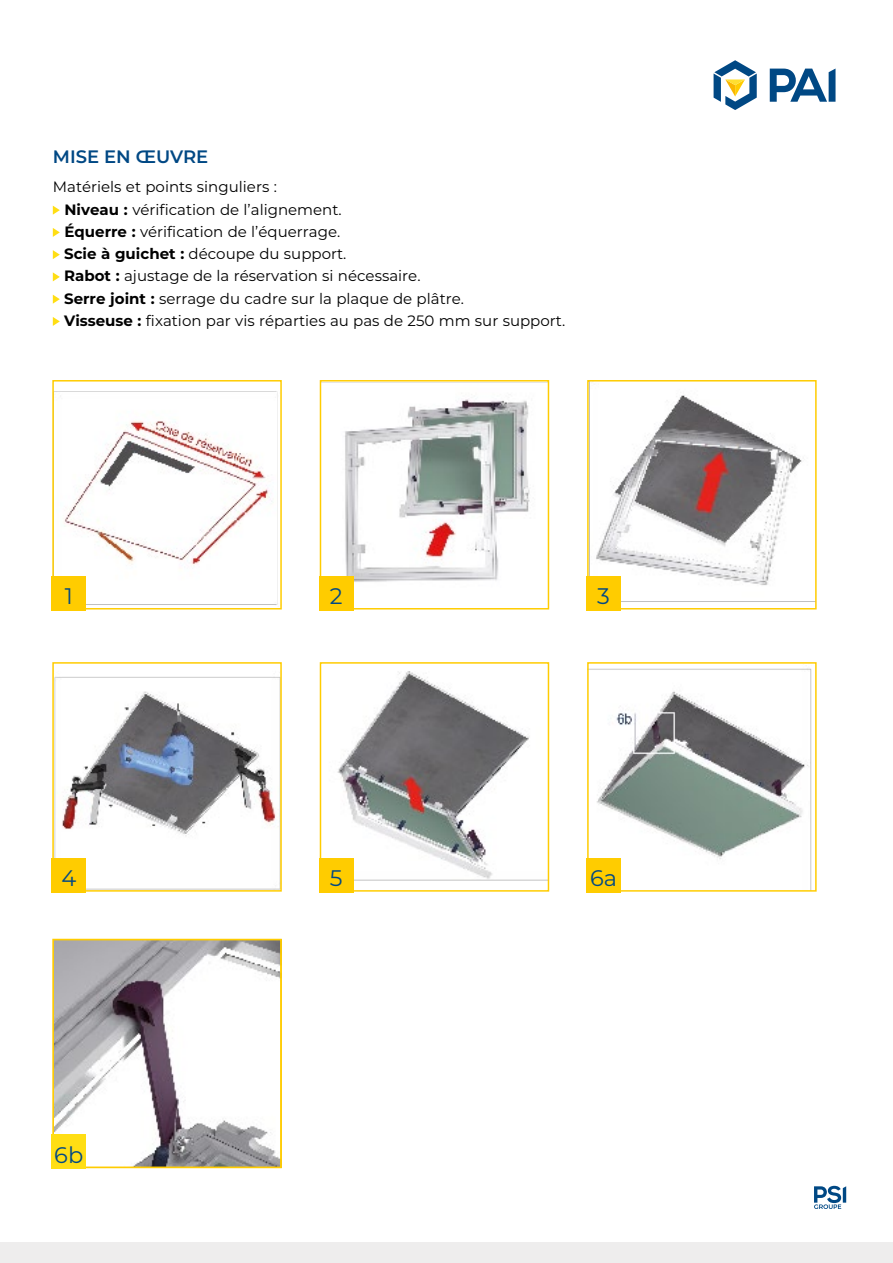
<style>
.page{position:relative;width:893px;height:1263px;background:#fff}
.page>*{position:absolute;margin:0;border:0;box-sizing:border-box;transform-origin:0 0}
.t1{font:22.5px "Montserrat";color:#004884}
.t2{font:600 18px "Montserrat";color:#004884}
.t3{font:15px/22.2px "Montserrat";color:#000}
.s1{font-weight:700}
</style>
<div class="page">
<svg style="left:814px;top:1186px;width:32px;height:23px"></svg>
<svg style="left:714px;top:60px;width:43px;height:50px"></svg>
<svg style="left:770px;top:69px;width:65px;height:33px"></svg>
<div style="left:0;top:1243px;width:893px;height:20px;background:#eeeded"></div>
<svg style="left:53px;top:206px;width:7px;height:9px"></svg>
<svg style="left:53px;top:228px;width:7px;height:9px"></svg>
<svg style="left:53px;top:250px;width:7px;height:9px"></svg>
<svg style="left:53px;top:272px;width:7px;height:9px"></svg>
<svg style="left:53px;top:295px;width:7px;height:9px"></svg>
<svg style="left:53px;top:317px;width:7px;height:9px"></svg>
<img style="left:55px;top:391px;width:223px;height:214px">
<div style="left:52px;top:380px;width:230px;height:229px;border:2px solid #fc0"></div>
<div style="left:52px;top:576px;width:34px;height:34px;background:#fc0"></div>
<img style="left:55px;top:676px;width:224px;height:213px">
<div style="left:52px;top:662px;width:230px;height:230px;border:2px solid #fc0"></div>
<div style="left:52px;top:858px;width:34px;height:34px;background:#fc0"></div>
<img style="left:596px;top:395px;width:218px;height:207px">
<div style="left:587px;top:380px;width:230px;height:229px;border:2px solid #fc0"></div>
<div style="left:587px;top:576px;width:34px;height:34px;background:#fc0"></div>
<img style="left:345px;top:399px;width:185px;height:207px">
<div style="left:320px;top:380px;width:229px;height:229px;border:2px solid #fc0"></div>
<div style="left:319px;top:576px;width:34px;height:34px;background:#fc0"></div>
<img style="left:56px;top:942px;width:222px;height:222px">
<div style="left:52px;top:939px;width:230px;height:229px;border:2px solid #fc0"></div>
<div style="left:52px;top:1135px;width:34px;height:34px;background:#ffde14"></div>
<img style="left:337px;top:671px;width:209px;height:218px">
<div style="left:320px;top:662px;width:229px;height:230px;border:2px solid #fc0"></div>
<img style="left:590px;top:668px;width:222px;height:221px">
<div style="left:587px;top:662px;width:230px;height:230px;border:2px solid #fc0"></div>
<div style="left:587px;top:858px;width:34px;height:34px;background:#fc0"></div>
<div style="left:319px;top:858px;width:34px;height:34px;background:#fc0"></div>
<p class="t2" style="left:53px;top:144px;width:157px">MISE EN ŒUVRE</p>
<p class="t3" style="left:64px;top:175px;width:502px;text-indent:-11px">Matériels et points singuliers :<br><span class="s1">Niveau :</span> vérification de l’alignement.<br><span class="s1">Équerre :</span> vérification de l’équerrage.<br><span class="s1">Scie à guichet :</span> découpe du support.<br><span class="s1">Rabot :</span> ajustage de la réservation si nécessaire.<br><span class="s1">Serre joint :</span> serrage du cadre sur la plaque de plâtre.<br><span class="s1">Visseuse :</span> fixation par vis réparties au pas de 250 mm sur support.</p>
<h1 class="t1" style="left:65px;top:580px;width:10px">1</h1>
<h1 class="t1" style="left:61px;top:863px;width:16px">4</h1>
<h1 class="t1" style="left:54px;top:1139px;width:30px">6b</h1>
<h1 class="t1" style="left:330px;top:580px;width:14px">2</h1>
<h1 class="t1" style="left:597px;top:580px;width:14px">3</h1>
<h1 class="t1" style="left:330px;top:863px;width:14px">5</h1>
<h1 class="t1" style="left:590px;top:863px;width:28px">6a</h1>
</div>
